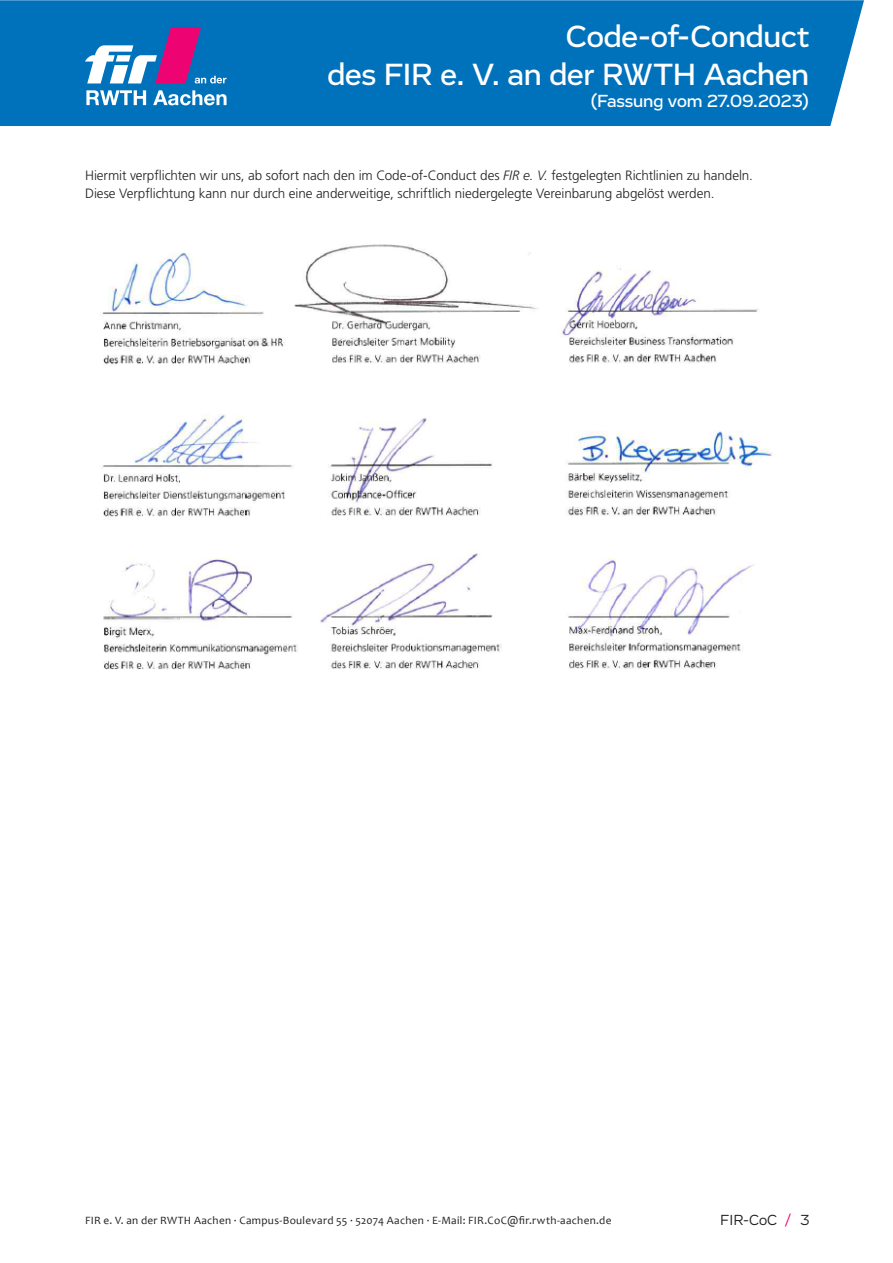
<style>
.page{position:relative;width:893px;height:1263px;background:#fff}
.page>*{position:absolute;margin:0;border:0;box-sizing:border-box;transform-origin:0 0}
.t1{font:500 31.5px/37.8px "Vito";letter-spacing:-.01em;color:#fff;text-align:right}
.t2{font:500 18px "Vito";letter-spacing:-.005em;color:#fff}
.t3{font:15px "Vito";color:#231f20}
.t4{font:300 13.5px/18px "Frutiger";letter-spacing:-.005em;color:#231f20}
.t5{font:11.25px "Candara";letter-spacing:.025em;color:#231f20}
.s1{font-style:italic}
.s2{color:#ed0372}
</style>
<div class="page">
<div style="left:0;top:0;width:864px;height:126px;background:#0072bc"></div>
<svg style="left:85px;top:27px;width:142px;height:78px"></svg>
<img style="left:102px;top:244px;width:670px;height:426px">
<h1 class="t1" style="left:327px;top:18px;width:483px">Code-of-Conduct<br>des FIR e. V. an der RWTH Aachen</h1>
<h2 class="t2" style="left:590px;top:90px;width:220px">(Fassung vom 27.09.2023)</h2>
<p class="t4" style="left:85px;top:167px;width:669px">Hiermit verpflichten wir uns, ab sofort nach den im Code-of-Conduct des <span class="s1">FIR e. V.</span> festgelegten Richtlinien zu handeln.<br>Diese Verpflichtung kann nur durch eine anderweitige, schriftlich niedergelegte Vereinbarung abgelöst werden.</p>
<p class="t5" style="left:85px;top:1213px;width:528px">FIR e. V. an der RWTH Aachen · Campus-Boulevard 55 · 52074 Aachen · E-Mail: FIR.CoC@fir.rwth-aachen.de</p>
<p class="t3" style="left:720px;top:1211px;width:91px">FIR-CoC <span class="s2">/</span> 3</p>
</div>
